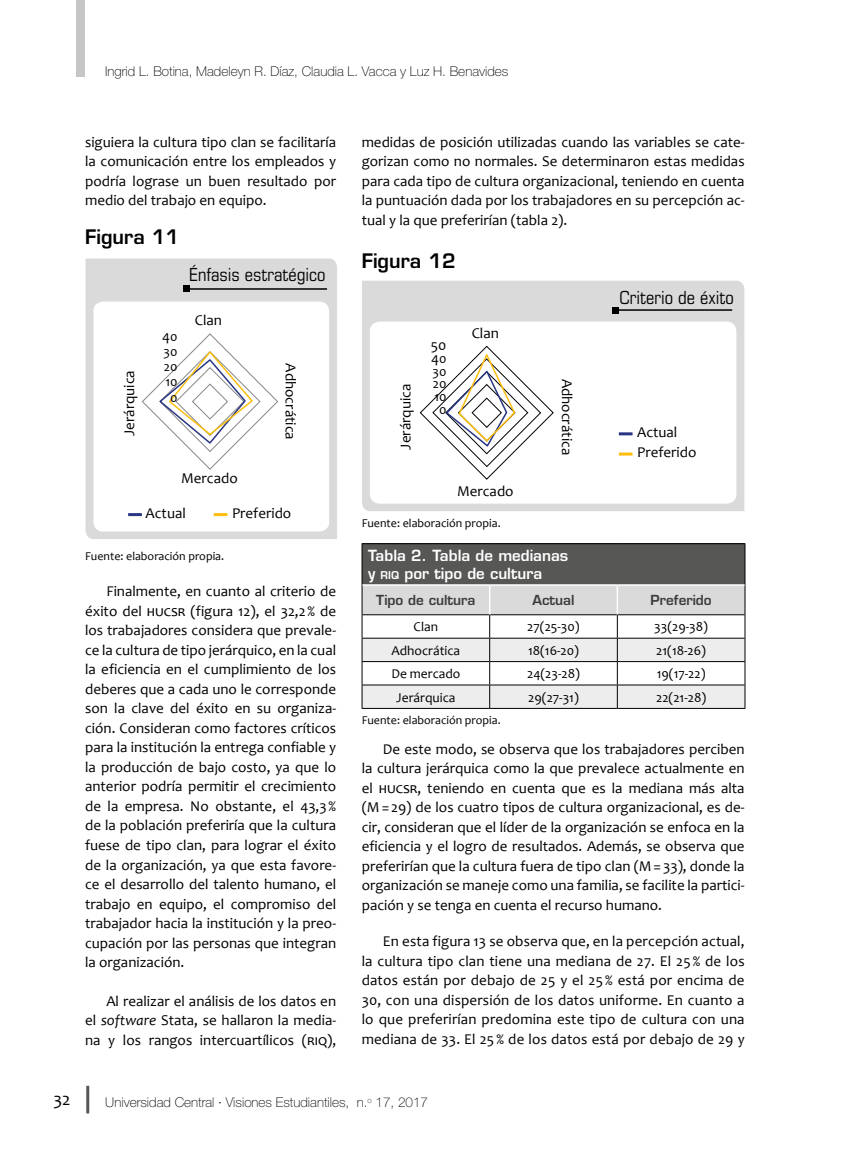
<style>
.page{position:relative;width:851px;height:1149px;background:#fff}
.page>*{position:absolute;margin:0;border:0;box-sizing:border-box;transform-origin:0 0}
.t1{font:600 19.5px "Eurostile LT Std";color:#000}
.t2{font:condensed 18px "Eurostile LT Std";color:#000}
.t3{font:18px "Candara";color:#000}
.t4{font:15px/19.5px "Candara";color:#000;text-align:justify}
.t5{font:600 15px/18px "Eurostile LT Std";color:#fff}
.t6{font:13.5px/12.8px "Candara";color:#000;text-align:center}
.t7{font:100 13.5px "Helvetica Neue LT Std";color:#000}
.t8{font:600 13.5px "Eurostile LT Std";color:#3c3c3b}
.t9{font:12px "Candara";color:#000}
.s1{font-size:13.5px}
.s2{font-style:italic}
.s3{font-size:10.5px}
</style>
<div class="page">
<div style="left:77px;top:0;width:8px;height:77px;background:#c6c6c6"></div>
<hr style="left:86px;top:1085px;width:3px;height:28px;background:#575756">
<div style="left:362px;top:280px;width:382px;height:231px;background:#dadada"></div>
<div style="left:370px;top:321px;width:366px;height:182px;background:#fff;border-radius:10px"></div>
<hr style="left:615px;top:309px;width:117px;height:2px;background:#000">
<svg style="left:612px;top:307px;width:6px;height:6px"></svg>
<hr style="left:618px;top:432px;width:14px;height:3px;background:#283583">
<hr style="left:618px;top:452px;width:14px;height:3px;background:#fcbe0e">
<svg style="left:85px;top:258px;width:252px;height:281px;background:#dadada"></svg>
<div style="left:93px;top:301px;width:236px;height:230px;background:#fff;border-radius:10px"></div>
<hr style="left:186px;top:288px;width:141px;height:1px;background:#000">
<svg style="left:183px;top:286px;width:6px;height:6px"></svg>
<hr style="left:128px;top:513px;width:14px;height:3px;background:#283583">
<svg style="left:214px;top:513px;width:13px;height:3px"></svg>
<svg style="left:141px;top:333px;width:137px;height:137px"></svg>
<div style="left:362px;top:543px;width:382px;height:42px;background:#575756"></div>
<hr style="left:361px;top:543px;width:128px;height:1px;background:#000">
<hr style="left:361px;top:544px;width:1px;height:41px;background:#000">
<hr style="left:489px;top:543px;width:128px;height:1px;background:#000">
<hr style="left:617px;top:543px;width:128px;height:1px;background:#000">
<hr style="left:744px;top:544px;width:1px;height:41px;background:#000">
<hr style="left:362px;top:584px;width:127px;height:1px;background:#fff">
<hr style="left:489px;top:584px;width:128px;height:1px;background:#fff">
<hr style="left:617px;top:584px;width:127px;height:1px;background:#fff">
<svg style="left:361px;top:585px;width:384px;height:123px"></svg>
<hr style="left:616px;top:585px;width:2px;height:29px;background:#fff">
<svg style="left:419px;top:345px;width:135px;height:135px"></svg>
<p class="t7" style="left:105px;top:64px;width:404px">Ingrid L. Botina, Madeleyn R. Díaz, Claudia L. Vacca y Luz H. Benavides</p>
<p class="t4" style="left:85px;top:132px;width:252px">siguiera la cultura tipo clan se facilitaría la comunicación entre los empleados y podría lograse un buen resultado por medio del trabajo en equipo.</p>
<h1 class="t1" style="left:85px;top:225px;width:96px">Figura 11</h1>
<p class="t2" style="left:189px;top:264px;width:138px">Énfasis estratégico</p>
<p class="t4" style="left:195px;top:310px;width:29px">Clan</p>
<p class="t4" style="left:162px;top:326px;width:17px">4<span class="s1">0</span></p>
<p class="t6" style="left:163px;top:343px;width:15px;line-height:15px;text-align:justify">30<br>20<br>10</p>
<p class="t6" style="left:170px;top:391px;width:9px">0</p>
<p class="t4" style="left:119px;top:436px;width:67px;rotate:-90deg">Jerárquica</p>
<p class="t4" style="left:300px;top:363px;width:78px;rotate:90deg">Adhocrática</p>
<p class="t4" style="left:181px;top:468px;width:58px">Mercado</p>
<p class="t4" style="left:146px;top:502px;width:42px">Actual</p>
<p class="t4" style="left:232px;top:502px;width:61px">Preferido</p>
<p class="t9" style="left:85px;top:548px;width:141px">Fuente: elaboración propia.</p>
<p class="t4" style="left:85px;top:581px;width:252px;text-indent:21px">Finalmente, en cuanto al criterio de éxito del hucsr (figura 12), el 32,2% de los trabajadores considera que prevale&shy;ce la cultura de tipo jerárquico, en la cual la eficiencia en el cumplimiento de los deberes que a cada uno le corresponde son la clave del éxito en su organiza&shy;ción. Consideran como factores críticos para la institución la entrega confiable y la producción de bajo costo, ya que lo anterior podría permitir el crecimiento de la empresa. No obstante, el 43,3% de la población preferiría que la cultura fuese de tipo clan, para lograr el éxito de la organización, ya que esta favore&shy;ce el desarrollo del talento humano, el trabajo en equipo, el compromiso del trabajador hacia la institución y la preo&shy;cupación por las personas que integran la organización.</p>
<p class="t4" style="left:85px;top:990px;width:252px;text-indent:21px">Al realizar el análisis de los datos en el <span class="s2">software</span> Stata, se hallaron la media&shy;na y los rangos intercuartílicos (riq),</p>
<p class="t4" style="left:361px;top:132px;width:384px">medidas de posición utilizadas cuando las variables se cate&shy;gorizan como no normales. Se determinaron estas medidas para cada tipo de cultura organizacional, teniendo en cuenta la puntuación dada por los trabajadores en su percepción ac&shy;tual y la que preferirían (tabla 2).</p>
<h1 class="t1" style="left:361px;top:248px;width:96px">Figura 12</h1>
<p class="t2" style="left:619px;top:287px;width:116px">Criterio de éxito</p>
<p class="t4" style="left:471px;top:323px;width:29px">Clan</p>
<p class="t4" style="left:431px;top:338px;width:17px;line-height:12.8px">50<br>4<span class="s1">0</span></p>
<p class="t6" style="left:432px;top:364px;width:15px">30<br>20<br>10<br>0</p>
<p class="t4" style="left:396px;top:449px;width:67px;rotate:-90deg">Jerárquica</p>
<p class="t4" style="left:577px;top:378px;width:78px;rotate:90deg">Adhocrática</p>
<p class="t4" style="left:457px;top:481px;width:58px">Mercado</p>
<p class="t4" style="left:637px;top:422px;width:42px">Actual</p>
<p class="t4" style="left:637px;top:442px;width:61px">Preferido</p>
<p class="t9" style="left:361px;top:515px;width:141px">Fuente: elaboración propia.</p>
<p class="t5" style="left:368px;top:546px;width:202px">Tabla 2. Tabla de medianas y <span class="s3">riq</span> por tipo de cultura</p>
<p class="t8" style="left:376px;top:591px;width:101px">Tipo de cultura</p>
<p class="t8" style="left:532px;top:591px;width:44px">Actual</p>
<p class="t8" style="left:650px;top:591px;width:63px">Preferido</p>
<p class="t6" style="left:413px;top:620px;width:26px">Clan</p>
<p class="t6" style="left:527px;top:620px;width:54px">27(25-30)</p>
<p class="t6" style="left:654px;top:620px;width:55px">33(29-38)</p>
<p class="t6" style="left:391px;top:643px;width:70px">Adhocrática</p>
<p class="t6" style="left:528px;top:643px;width:52px">18(16-20)</p>
<p class="t6" style="left:656px;top:643px;width:51px">21(18-26)</p>
<p class="t6" style="left:391px;top:667px;width:70px">De mercado</p>
<p class="t6" style="left:527px;top:667px;width:54px">24(23-28)</p>
<p class="t6" style="left:656px;top:667px;width:50px">19(17-22)</p>
<p class="t6" style="left:396px;top:690px;width:61px">Jerárquica</p>
<p class="t6" style="left:528px;top:690px;width:52px">29(27-31)</p>
<p class="t6" style="left:656px;top:690px;width:52px">22(21-28)</p>
<p class="t9" style="left:361px;top:712px;width:141px">Fuente: elaboración propia.</p>
<p class="t4" style="left:361px;top:738px;width:384px;text-indent:21px">De este modo, se observa que los trabajadores perciben la cultura jerárquica como la que prevalece actualmente en el hucsr, teniendo en cuenta que es la mediana más alta (M=29) de los cuatro tipos de cultura organizacional, es de&shy;cir, consideran que el líder de la organización se enfoca en la eficiencia y el logro de resultados. Además, se observa que preferirían que la cultura fuera de tipo clan (M=33), donde la organización se maneje como una familia, se facilite la partici&shy;pación y se tenga en cuenta el recurso humano.</p>
<p class="t4" style="left:361px;top:931px;width:384px;text-indent:21px">En esta figura 13 se observa que, en la percepción actual, la cultura tipo clan tiene una mediana de 27. El 25 % de los datos están por debajo de 25 y el 25 % está por encima de 30, con una dispersión de los datos uniforme. En cuanto a lo que preferirían predomina este tipo de cultura con una mediana de 33. El 25 % de los datos está por debajo de 29 y</p>
<p class="t3" style="left:53px;top:1087px;width:19px">32</p>
<p class="t7" style="left:105px;top:1094px;width:324px">Universidad Central ∙ Visiones Estudiantiles, n.<sup>o</sup> 17, 2017</p>
</div>
